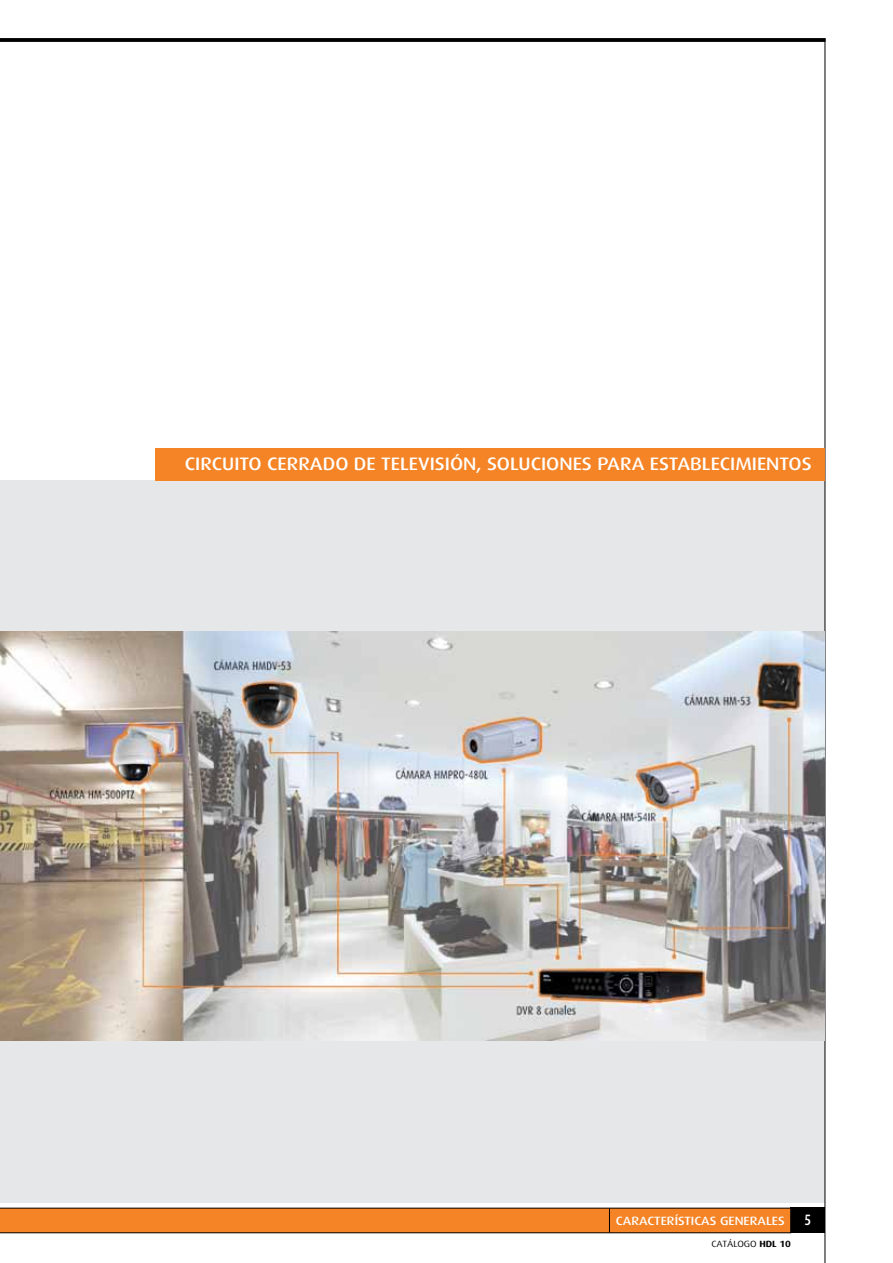
<style>
.page{position:relative;width:893px;height:1263px;background:#fff}
.page>*{position:absolute;margin:0;border:0;box-sizing:border-box;transform-origin:0 0}
.t1{font:500 18px "Dax Wide";color:#fff}
.t2{font:500 15px "B Tcond";color:#fff}
.t3{font:500 12px "Dax Wide";color:#fff}
.t4{font:9px "Dax Wide";color:#000}
.s1{font-weight:700}
</style>
<div class="page">
<div style="left:0;top:480px;width:825px;height:723px;background:#e6e7e8"></div>
<div style="left:791px;top:1208px;width:34px;height:25px;background:#000"></div>
<hr style="left:825px;top:38px;width:1px;height:1225px;background:#000">
<svg style="left:0;top:38px;width:825px;height:4px;background:#090909"></svg>
<svg style="left:0;top:1208px;width:791px;height:25px;background:#e77c23"></svg>
<img style="left:0;top:631px;width:825px;height:409px">
<div style="left:156px;top:448px;width:669px;height:32px;background:#f58426"></div>
<p class="t1" style="left:185px;top:454px;width:324px">CIRCUITO CERRADO DE TELEVISIÓN, SOLU</p>
<p class="t1" style="left:531px;top:454px;width:282px">CIONES PARA ESTABLECIMIENTOS</p>
<p class="t3" style="left:616px;top:1214px;width:170px">CARACTERÍSTICAS GENERALES</p>
<p class="t2" style="left:804px;top:1212px;width:8px">5</p>
<p class="t4" style="left:711px;top:1238px;width:81px">CATÁLOGO <span class="s1">HDL 10</span></p>
</div>
